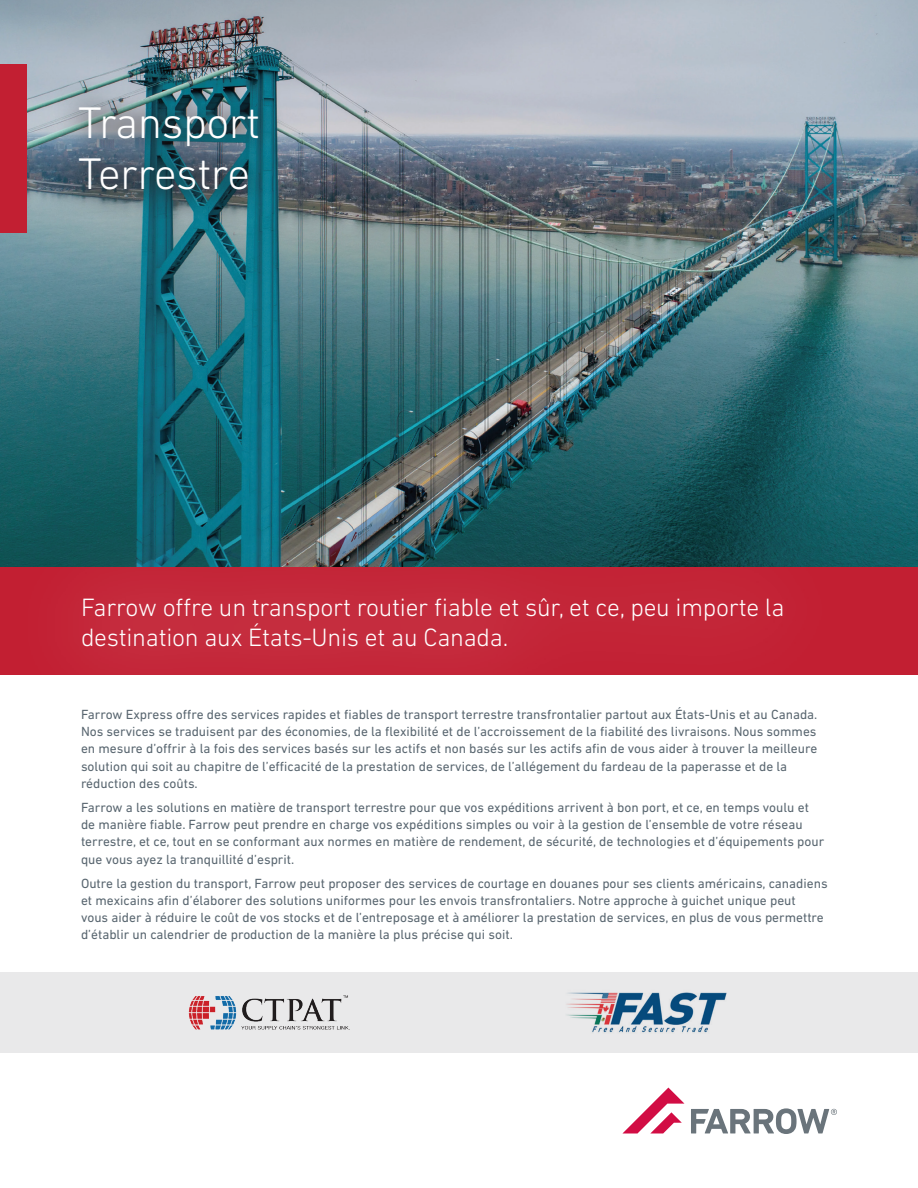
<style>
.page{position:relative;width:918px;height:1188px;background:#fff}
.page>*{position:absolute;margin:0;border:0;box-sizing:border-box;transform-origin:0 0}
.Titles{font:300 45px/51px "DIN Next LT Pro";letter-spacing:-.01em;color:#fff}
.Body{font:300 25.5px/30px "DIN Next LT Pro";letter-spacing:-.01em;color:#fff}
.Body-2{font:13.5px/17.2px "DIN Next LT Pro";color:#596670}
</style>
<div class="page">
<img style="left:0;top:0;width:918px;height:567px">
<div style="left:0;top:567px;width:918px;height:108px;background:#c21f32"></div>
<div style="left:0;top:65px;width:27px;height:168px;background:#c21f32"></div>
<svg style="left:623px;top:1088px;width:61px;height:45px"></svg>
<svg style="left:691px;top:1108px;width:146px;height:26px"></svg>
<div style="left:0;top:972px;width:918px;height:81px;background:#e9e9ea"></div>
<img style="left:188px;top:995px;width:162px;height:35px">
<img style="left:566px;top:992px;width:161px;height:41px">
<svg style="left:13px;top:525px;width:831px;height:131px;fill:#c32a3c"></svg>
<div style="left:51px;top:80px;width:235px;height:141px;background:#231f20;opacity:.6"></div>
<p class="Titles" style="left:78px;top:97px;width:184px">Transport<br>Terrestre</p>
<p class="Body" style="left:81px;top:592px;width:705px">Farrow offre un transport routier fiable et sûr, et ce, peu importe la destination aux États-Unis et au Canada.</p>
<p class="Body-2" style="left:81px;top:705px;width:738px">Farrow Express offre des services rapides et fiables de transport terrestre transfrontalier partout aux États-Unis et au Canada.<br>Nos services se traduisent par des économies, de la flexibilité et de l’accroissement de la fiabilité des livraisons. Nous sommes en mesure d’offrir à la fois des services basés sur les actifs et non basés sur les actifs afin de vous aider à trouver la meilleure solution qui soit au chapitre de l’efficacité de la prestation de services, de l’allégement du fardeau de la paperasse et de la réduction des coûts.</p>
<p class="Body-2" style="left:81px;top:798px;width:745px">Farrow a les solutions en matière de transport terrestre pour que vos expéditions arrivent à bon port, et ce, en temps voulu et de manière fiable. Farrow peut prendre en charge vos expéditions simples ou voir à la gestion de l’ensemble de votre réseau terrestre, et ce, tout en se conformant aux normes en matière de rendement, de sécurité, de technologies et d’équipements pour que vous ayez la tranquillité d’esprit.</p>
<p class="Body-2" style="left:81px;top:874px;width:748px">Outre la gestion du transport, Farrow peut proposer des services de courtage en douanes pour ses clients américains, canadiens et mexicains afin d’élaborer des solutions uniformes pour les envois transfrontaliers. Notre approche à guichet unique peut<br>vous aider à réduire le coût de vos stocks et de l’entreposage et à améliorer la prestation de services, en plus de vous permettre d’établir un calendrier de production de la manière la plus précise qui soit.</p>
</div>
